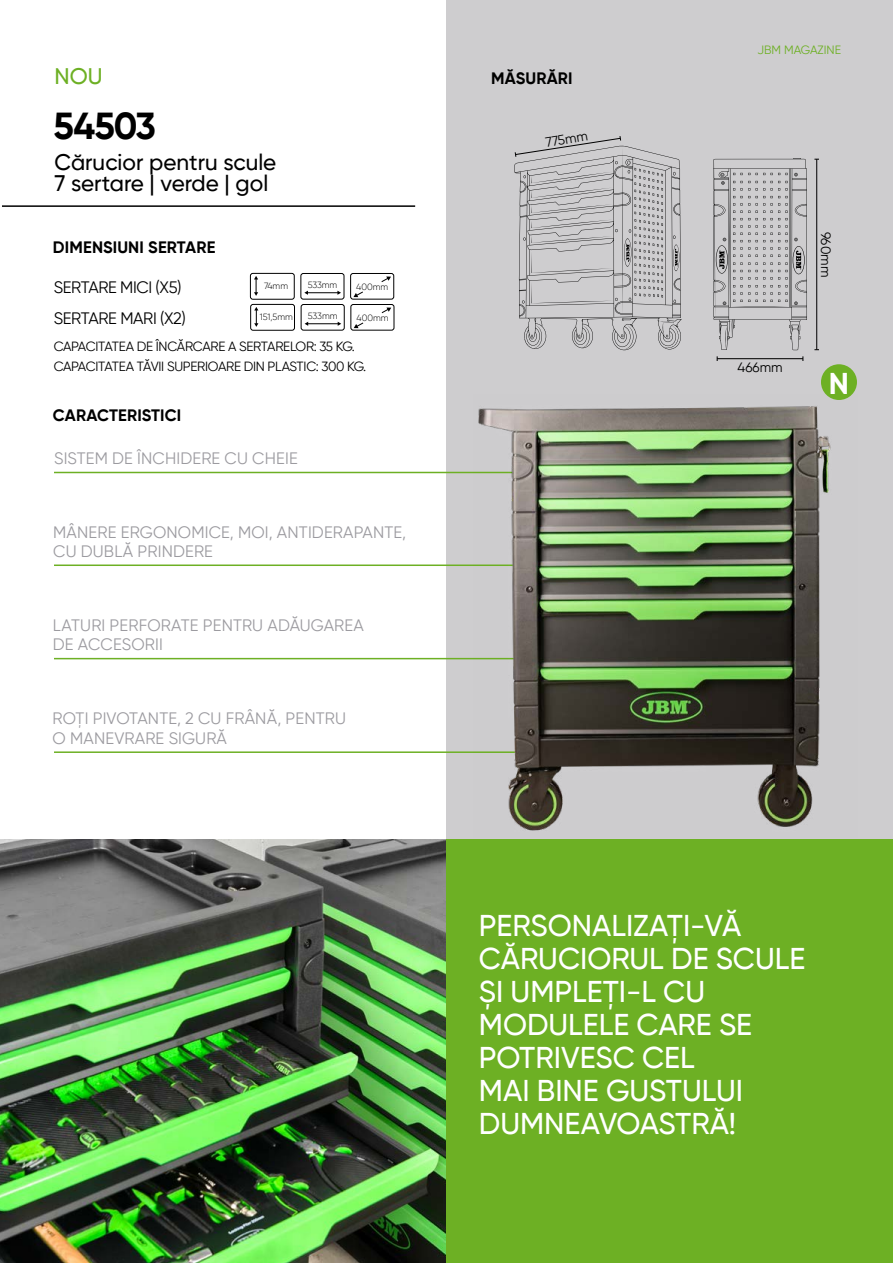
<style>
.page{position:relative;width:893px;height:1263px;background:#fff}
.page>*{position:absolute;margin:0;border:0;box-sizing:border-box;transform-origin:0 0}
.t1{font:700 37.5px "Gilroy";letter-spacing:-.025em;color:#000}
.t2{font:500 30px/33px "Gilroy";color:#fff}
.t3{font:700 30px "Gilroy";color:#fff}
.t4{font:500 22.5px/21px "Gilroy";color:#000}
.t5{font:500 22.5px "Gilroy";color:#6db024}
.t6{font:16.5px/19.5px "Gilroy";letter-spacing:.01em;color:#9c9ba0}
.t7{font:700 16.5px "Gilroy";letter-spacing:.01em;color:#000}
.t8{font:16.5px/31px "Gilroy";letter-spacing:-.02em;color:#000}
.t9{font:13.5px "Gilroy";color:#000}
.t10{font:13.35px/19.4px "Gilroy";letter-spacing:-.02em;color:#000}
.t11{font:12px "Gilroy";color:#6db024}
.t12{font:300 9px "Gilroy";color:#000}
</style>
<div class="page">
<div style="left:446px;top:0;width:447px;height:864px;background:#cecdcf"></div>
<img style="left:0;top:839px;width:446px;height:424px">
<div style="left:446px;top:839px;width:447px;height:424px;background:#6db024"></div>
<hr style="left:54px;top:472px;width:506px;height:1px;background:#6db024">
<hr style="left:54px;top:564px;width:506px;height:2px;background:#6db024">
<hr style="left:54px;top:658px;width:506px;height:1px;background:#6db024">
<hr style="left:54px;top:751px;width:483px;height:2px;background:#6db024">
<hr style="left:2px;top:205px;width:413px;height:2px;background:#000">
<svg style="left:713px;top:158px;width:94px;height:192px"></svg>
<hr style="left:717px;top:358px;width:86px;height:1px;background:#000">
<hr style="left:816px;top:159px;width:1px;height:191px;background:#000">
<svg style="left:514px;top:136px;width:168px;height:214px"></svg>
<img style="left:474px;top:394px;width:379px;height:437px">
<div style="left:821px;top:364px;width:36px;height:36px;background:#6db024;border-radius:50%"></div>
<div style="left:300px;top:273px;width:44px;height:26px;border:1px solid #000;border-radius:2px"></div>
<hr style="left:307px;top:292px;width:31px;height:1px;background:#000">
<svg style="left:337px;top:291px;width:4px;height:4px"></svg>
<div style="left:350px;top:273px;width:44px;height:26px;border:1px solid #000;border-radius:2px"></div>
<svg style="left:353px;top:291px;width:10px;height:6px"></svg>
<svg style="left:381px;top:276px;width:10px;height:6px"></svg>
<div style="left:250px;top:273px;width:45px;height:27px;border:1px solid #000;border-radius:2px"></div>
<svg style="left:254px;top:276px;width:4px;height:20px"></svg>
<div style="left:301px;top:304px;width:44px;height:26px;border:1px solid #000;border-radius:2px"></div>
<hr style="left:308px;top:323px;width:30px;height:1px;background:#000">
<div style="left:350px;top:304px;width:44px;height:26px;border:1px solid #000;border-radius:2px"></div>
<svg style="left:354px;top:322px;width:10px;height:6px"></svg>
<svg style="left:381px;top:307px;width:10px;height:6px"></svg>
<div style="left:250px;top:304px;width:45px;height:27px;border:1px solid #000;border-radius:2px"></div>
<svg style="left:254px;top:307px;width:4px;height:20px"></svg>
<h3 class="t5" style="left:55px;top:62px;width:49px">NOU</h3>
<h1 class="t1" style="left:54px;top:102px;width:104px">54503</h1>
<h3 class="t4" style="left:55px;top:151px;width:223px">Cărucior pentru scule<br>7 sertare | verde | gol</h3>
<p class="t7" style="left:53px;top:237px;width:164px">DIMENSIUNI SERTARE</p>
<p class="t8" style="left:54px;top:271px;width:134px">SERTARE MICI (X5)<br>SERTARE MARI (X2)</p>
<p class="t10" style="left:54px;top:337px;width:314px">CAPACITATEA DE ÎNCĂRCARE A SERTARELOR: 35 KG.<br>CAPACITATEA TĂVII SUPERIOARE DIN PLASTIC: 300 KG.</p>
<p class="t12" style="left:264px;top:281px;width:25px">74mm</p>
<p class="t12" style="left:308px;top:279px;width:31px">533mm</p>
<p class="t12" style="left:356px;top:281px;width:33px">400mm</p>
<p class="t12" style="left:260px;top:312px;width:34px">151,5mm</p>
<p class="t12" style="left:308px;top:310px;width:31px">533mm</p>
<p class="t12" style="left:357px;top:312px;width:33px">400mm</p>
<p class="t7" style="left:53px;top:405px;width:130px">CARACTERISTICI</p>
<p class="t6" style="left:54px;top:448px;width:245px">SISTEM DE ÎNCHIDERE CU CHEIE</p>
<p class="t6" style="left:53px;top:522px;width:354px">MÂNERE ERGONOMICE, MOI, ANTIDERAPANTE,<br>CU DUBLĂ PRINDERE</p>
<p class="t6" style="left:53px;top:615px;width:313px">LATURI PERFORATE PENTRU ADĂUGAREA<br>DE ACCESORII</p>
<p class="t6" style="left:53px;top:708px;width:295px">ROȚI PIVOTANTE, 2 CU FRÂNĂ, PENTRU<br>O MANEVRARE SIGURĂ</p>
<p class="t7" style="left:491px;top:68px;width:83px">MĂSURĂRI</p>
<p class="t9" style="left:544px;top:135px;width:44px;rotate:-9deg">775mm</p>
<p class="t11" style="left:757px;top:42px;width:85px">JBM MAGAZINE</p>
<p class="t9" style="left:737px;top:359px;width:47px">466mm</p>
<p class="t9" style="left:834px;top:232px;width:47px;rotate:90deg">960mm</p>
<h2 class="t3" style="left:829px;top:364px;width:22px">N</h2>
<h2 class="t2" style="left:479px;top:908px;width:328px">PERSONALIZAȚI-VĂ<br>CĂRUCIORUL DE SCULE<br>ȘI UMPLEȚI-L CU<br>MODULELE CARE SE<br>POTRIVESC CEL<br>MAI BINE GUSTULUI<br>DUMNEAVOASTRĂ!</h2>
</div>
